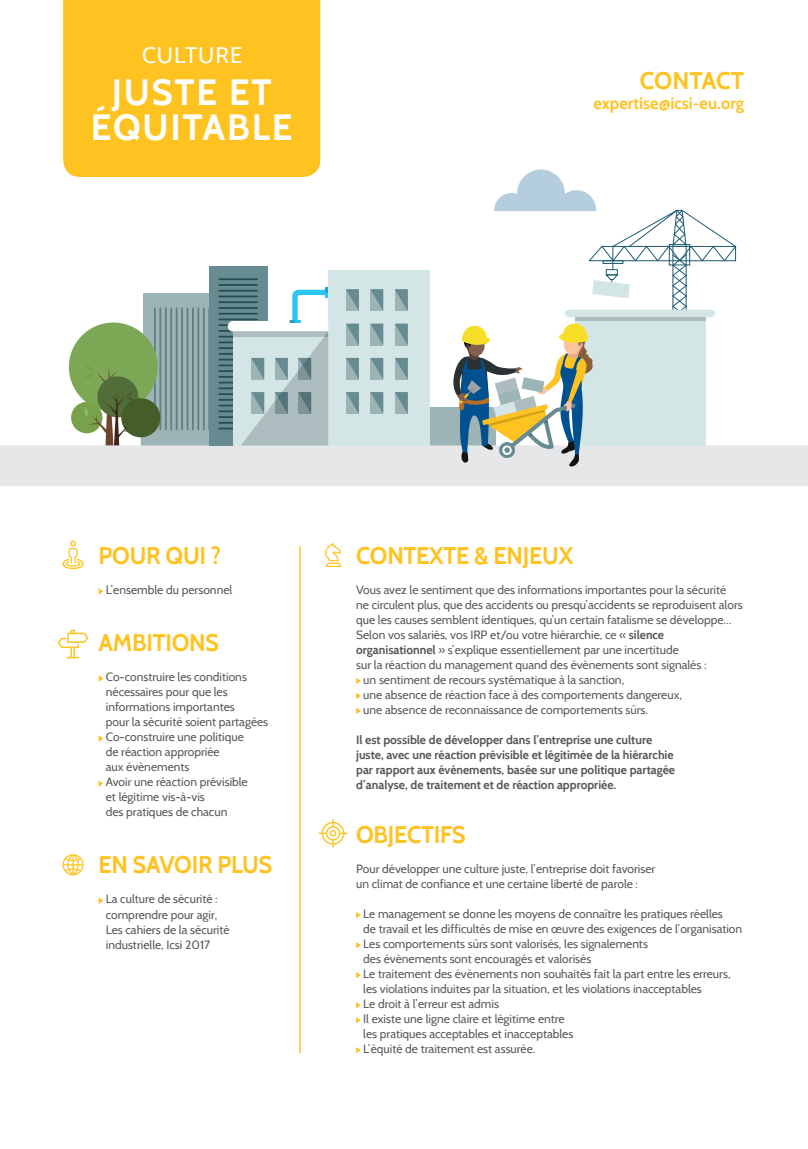
<style>
.page{position:relative;width:808px;height:1149px;background:#fff}
.page>*{position:absolute;margin:0;border:0;box-sizing:border-box;transform-origin:0 0}
.t1{font:700 36.3px/35.4px "Cabin";letter-spacing:.05em;color:#fff;text-align:center}
.t2{font:700 24px "Cabin";letter-spacing:-.01em;color:#fec221}
.t3{font:22.35px "Cabin";letter-spacing:.05em;color:#fff}
.t4{font:700 16.5px "Cabin";color:#fec221}
.t5{font:12px/15px "Cabin";color:#57585a}
.t6{font:700 12px/15px "Cabin";color:#57585a}
.s1{font-weight:700}
</style>
<div class="page">
<svg style="left:356px;top:678px;width:5px;height:5px"></svg>
<svg style="left:356px;top:693px;width:5px;height:5px"></svg>
<svg style="left:356px;top:708px;width:5px;height:5px"></svg>
<svg style="left:356px;top:912px;width:5px;height:5px"></svg>
<svg style="left:356px;top:942px;width:5px;height:5px"></svg>
<svg style="left:356px;top:972px;width:5px;height:5px"></svg>
<svg style="left:356px;top:1002px;width:5px;height:5px"></svg>
<svg style="left:356px;top:1017px;width:5px;height:5px"></svg>
<svg style="left:356px;top:1047px;width:5px;height:5px"></svg>
<svg style="left:319px;top:818px;width:28px;height:29px"></svg>
<div style="left:63px;top:0;width:257px;height:177px;background:#fec221"></div>
<svg style="left:99px;top:588px;width:4px;height:6px"></svg>
<svg style="left:99px;top:675px;width:4px;height:6px"></svg>
<svg style="left:99px;top:735px;width:4px;height:6px"></svg>
<svg style="left:99px;top:780px;width:4px;height:6px"></svg>
<svg style="left:99px;top:897px;width:4px;height:6px"></svg>
<svg style="left:63px;top:540px;width:21px;height:29px"></svg>
<svg style="left:63px;top:854px;width:21px;height:21px"></svg>
<svg style="left:58px;top:629px;width:30px;height:29px"></svg>
<hr style="left:299px;top:546px;width:2px;height:506px;background:#fec221">
<svg style="left:325px;top:543px;width:16px;height:23px"></svg>
<div style="left:422px;top:407px;width:74px;height:48px;background:#9cb4b6"></div>
<div style="left:0;top:445px;width:808px;height:40px;background:#e6e7e9"></div>
<div style="left:209px;top:266px;width:58px;height:179px;background:#668c91"></div>
<div style="left:328px;top:269px;width:102px;height:176px;background:#d4e5e6"></div>
<div style="left:69px;top:322px;width:89px;height:89px;background:#7ca856;border-radius:50%"></div>
<div style="left:71px;top:402px;width:31px;height:31px;background:#79a04b;border-radius:50%"></div>
<svg style="left:79px;top:287px;width:349px;height:159px"></svg>
<svg style="left:451px;top:169px;width:285px;height:297px"></svg>
<h3 class="t3" style="left:142px;top:42px;width:102px">CULTURE</h3>
<h1 class="t1" style="left:91px;top:74px;width:203px">JUSTE ET<br>ÉQUITABLE</h1>
<h2 class="t2" style="left:640px;top:66px;width:106px">CONTACT</h2>
<h3 class="t4" style="left:593px;top:93px;width:152px">expertise@icsi-eu.org</h3>
<h2 class="t2" style="left:99px;top:541px;width:124px">POUR QUI ?</h2>
<p class="t5" style="left:106px;top:582px;width:128px">L’ensemble du personnel</p>
<h2 class="t2" style="left:99px;top:628px;width:122px">AMBITIONS</h2>
<p class="t5" style="left:106px;top:669px;width:164px">Co-construire les conditions nécessaires pour que les informations importantes<br>pour la sécurité soient partagées<br>Co-construire une politique<br>de réaction appropriée<br>aux évènements<br>Avoir une réaction prévisible<br>et légitime vis-à-vis<br>des pratiques de chacun</p>
<h2 class="t2" style="left:99px;top:850px;width:175px">EN SAVOIR PLUS</h2>
<p class="t5" style="left:106px;top:891px;width:125px">La culture de sécurité : comprendre pour agir,<br>Les cahiers de la sécurité industrielle, Icsi 2017</p>
<h2 class="t2" style="left:356px;top:540px;width:219px">CONTEXTE &amp; ENJEUX</h2>
<p class="t5" style="left:356px;top:581px;width:372px">Vous avez le sentiment que des informations importantes pour la sécurité</p>
<p class="t5" style="left:356px;top:596px;width:388px">ne circulent plus, que des accidents ou presqu’accidents se reproduisent alors</p>
<p class="t5" style="left:356px;top:611px;width:377px">que les causes semblent identiques, qu’un certain fatalisme se développe…</p>
<p class="t5" style="left:356px;top:626px;width:309px">Selon vos salariés, vos IRP et/ou votre hiérarchie, ce « <span class="s1">silence</span></p>
<p class="t5" style="left:356px;top:641px;width:324px"><span class="s1">organisationnel</span> » s’explique essentiellement par une incertitude</p>
<p class="t5" style="left:356px;top:656px;width:352px">sur la réaction du management quand des évènements sont signalés :</p>
<p class="t5" style="left:363px;top:671px;width:262px">un sentiment de recours systématique à la sanction,</p>
<p class="t5" style="left:363px;top:686px;width:320px">une absence de réaction face à des comportements dangereux,</p>
<p class="t5" style="left:363px;top:701px;width:286px">une absence de reconnaissance de comportements sûrs.</p>
<p class="t6" style="left:356px;top:731px;width:320px">Il est possible de développer dans l’entreprise une culture juste, avec une réaction prévisible et légitimée de la hiérarchie par rapport aux événements, basée sur une politique partagée d’analyse, de traitement et de réaction appropriée.</p>
<h2 class="t2" style="left:356px;top:819px;width:111px">OBJECTIFS</h2>
<p class="t5" style="left:356px;top:860px;width:301px">Pour développer une culture juste, l’entreprise doit favoriser un climat de confiance et une certaine liberté de parole :</p>
<p class="t5" style="left:363px;top:905px;width:380px">Le management se donne les moyens de connaître les pratiques réelles<br>de travail et les difficultés de mise en œuvre des exigences de l’organisation Les comportements sûrs sont valorisés, les signalements<br>des évènements sont encouragés et valorisés<br>Le traitement des évènements non souhaités fait la part entre les erreurs, les violations induites par la situation, et les violations inacceptables<br>Le droit à l’erreur est admis<br>Il existe une ligne claire et légitime entre<br>les pratiques acceptables et inacceptables<br>L’équité de traitement est assurée.</p>
</div>
